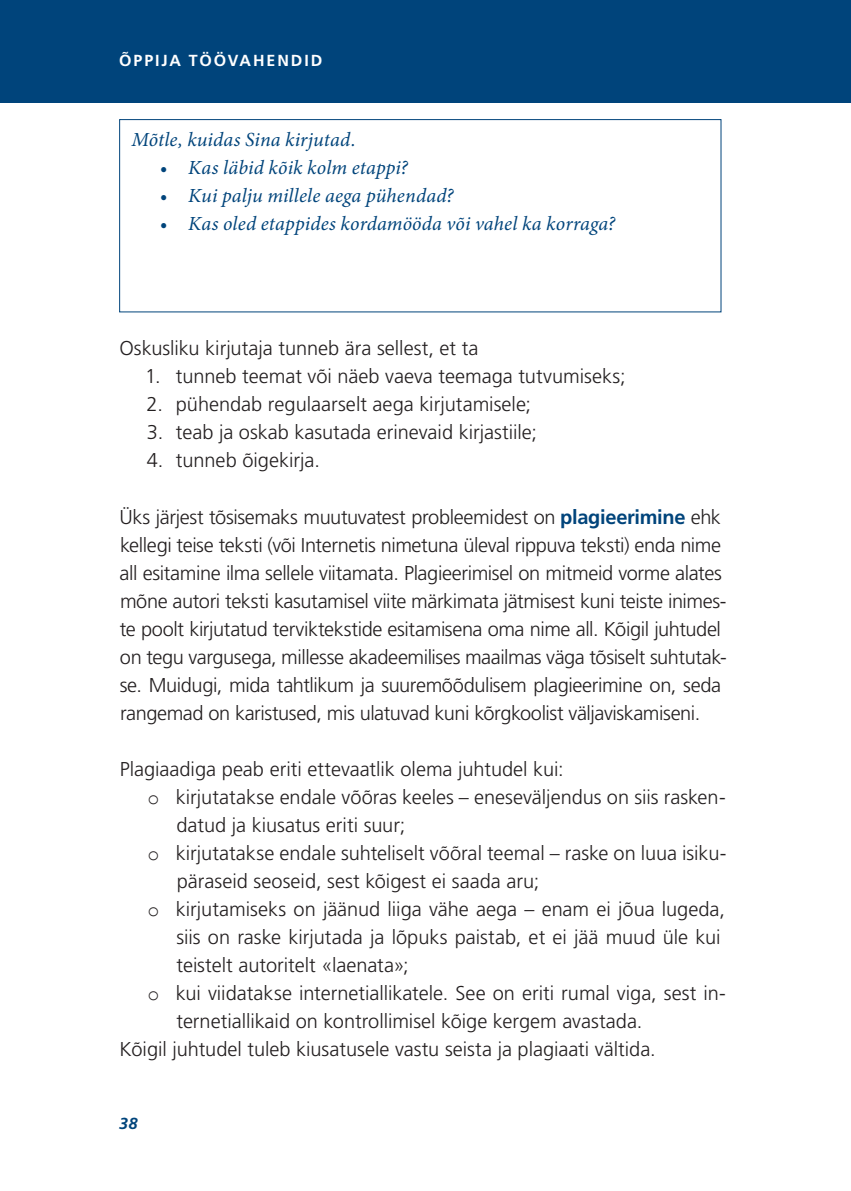
<style>
.page{position:relative;width:851px;height:1191px;background:#fff}
.page>*{position:absolute;margin:0;border:0;box-sizing:border-box;transform-origin:0 0}
.t1{font:300 20px/28px "Frutiger LT Std";letter-spacing:-.005em;color:#231f20}
.t2{font:italic 20px "Minion Pro";letter-spacing:.005em;color:#00447b}
.t3{font:700 16px "Frutiger LT Std";letter-spacing:.12em;color:#fff}
.t4{font:italic 700 16px "Frutiger LT Std";color:#00447b}
.s1{font-weight:700;color:#00447b}
.s2{font-family:"Courier New";font-weight:400}
</style>
<div class="page">
<div style="left:0;top:1px;width:850px;height:101px;background:#00447b"></div>
<div style="left:119px;top:119px;width:602px;height:193px;border:1px solid #00447b"></div>
<p class="t3" style="left:119px;top:51px;width:205px">ÕPPIJA TÖÖVAHENDID</p>
<p class="t2" style="left:131px;top:126px;width:226px">Mõtle, kuidas Sina kirjutad.</p>
<p class="t2" style="left:160px;top:154px;width:250px">• Kas läbid kõik kolm etappi?</p>
<p class="t2" style="left:160px;top:182px;width:295px">• Kui palju millele aega pühendad?</p>
<p class="t2" style="left:160px;top:210px;width:457px">• Kas oled etappides kordamööda või vahel ka korraga?</p>
<p class="t1" style="left:119px;top:335px;width:361px">Oskusliku kirjutaja tunneb ära sellest, et ta</p>
<p class="t1" style="left:145px;top:363px;width:482px">1. tunneb teemat või näeb vaeva teemaga tutvumiseks;</p>
<p class="t1" style="left:147px;top:391px;width:386px">2. pühendab regulaarselt aega kirjutamisele;</p>
<p class="t1" style="left:147px;top:419px;width:391px">3. teab ja oskab kasutada erinevaid kirjastiile;</p>
<p class="t1" style="left:147px;top:447px;width:175px">4. tunneb õigekirja.</p>
<p class="t1" style="left:120px;top:503px;width:608px">Üks järjest tõsisemaks muutuvatest probleemidest on <span class="s1">plagieerimine</span> ehk kellegi teise teksti (või Internetis nimetuna üleval rippuva teksti) enda nime all esitamine ilma sellele viitamata. Plagieerimisel on mitmeid vorme alates mõne autori teksti kasutamisel viite märkimata jätmisest kuni teiste inimes&shy;te poolt kirjutatud terviktekstide esitamisena oma nime all. Kõigil juhtudel on tegu vargusega, millesse akadeemilises maailmas väga tõsiselt suhtutak&shy;se. Muidugi, mida tahtlikum ja suuremõõdulisem plagieerimine on, seda rangemad on karistused, mis ulatuvad kuni kõrgkoolist väljaviskamiseni.</p>
<p class="t1" style="left:120px;top:755px;width:445px">Plagiaadiga peab eriti ettevaatlik olema juhtudel kui:</p>
<p class="t1" style="left:147px;top:783px;width:579px"><span class="s2">o</span> kirjutatakse endale võõras keeles – eneseväljendus on siis rasken-</p>
<p class="t1" style="left:176px;top:811px;width:230px">datud ja kiusatus eriti suur;</p>
<p class="t1" style="left:147px;top:839px;width:580px"><span class="s2">o</span> kirjutatakse endale suhteliselt võõral teemal – raske on luua isiku-</p>
<p class="t1" style="left:177px;top:867px;width:364px">päraseid seoseid, sest kõigest ei saada aru;</p>
<p class="t1" style="left:147px;top:895px;width:579px"><span class="s2">o</span> kirjutamiseks on jäänud liiga vähe aega – enam ei jõua lugeda,</p>
<p class="t1" style="left:176px;top:923px;width:545px">siis on raske kirjutada ja lõpuks paistab, et ei jää muud üle kui</p>
<p class="t1" style="left:176px;top:951px;width:234px">teistelt autoritelt «laenata»;</p>
<p class="t1" style="left:147px;top:979px;width:580px"><span class="s2">o</span> kui viidatakse internetiallikatele. See on eriti rumal viga, sest in-</p>
<p class="t1" style="left:176px;top:1007px;width:467px">ternetiallikaid on kontrollimisel kõige kergem avastada.</p>
<p class="t1" style="left:120px;top:1035px;width:537px">Kõigil juhtudel tuleb kiusatusele vastu seista ja plagiaati vältida.</p>
<p class="t4" style="left:119px;top:1114px;width:20px">38</p>
</div>
